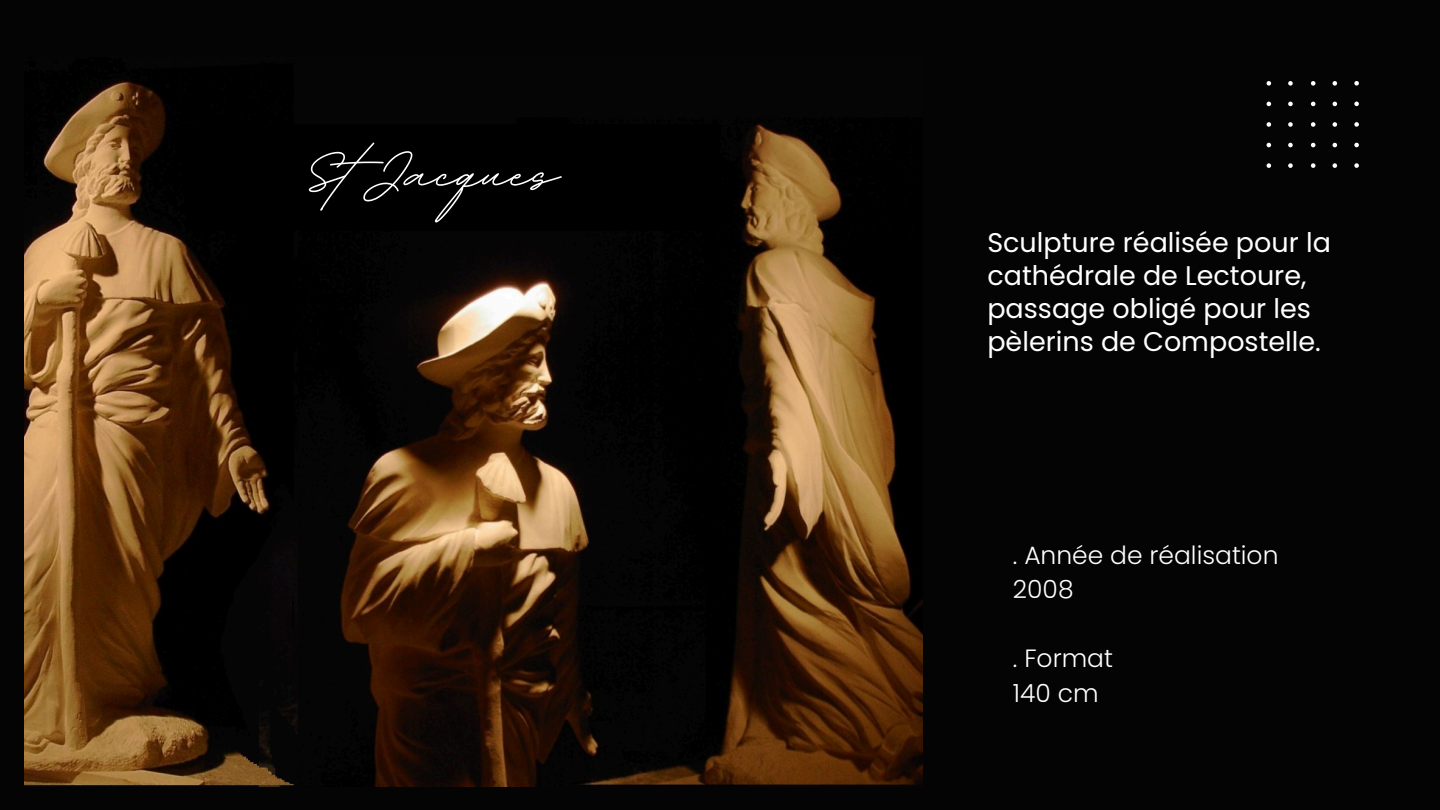
<style>
.page{position:relative;width:1440px;height:810px;background:#040404}
.page>*{position:absolute;margin:0;border:0;box-sizing:border-box;transform-origin:0 0}
.t1{font:700 100px "BD Script";color:#fff}
.t2{font:27px/33px "Poppins";color:#fff}
.t3{font:300 25px "Poppins";color:#fff}
</style>
<div class="page">
<img style="left:25px;top:80px;width:897px;height:707px">
<svg style="left:1267px;top:81px;width:4px;height:5px"></svg>
<svg style="left:1267px;top:102px;width:4px;height:4px"></svg>
<svg style="left:1267px;top:122px;width:4px;height:5px"></svg>
<svg style="left:1267px;top:143px;width:4px;height:4px"></svg>
<svg style="left:1267px;top:163px;width:4px;height:4px"></svg>
<svg style="left:1288px;top:81px;width:5px;height:5px"></svg>
<svg style="left:1288px;top:102px;width:5px;height:4px"></svg>
<svg style="left:1288px;top:122px;width:5px;height:5px"></svg>
<svg style="left:1288px;top:143px;width:5px;height:4px"></svg>
<svg style="left:1288px;top:163px;width:5px;height:4px"></svg>
<svg style="left:1311px;top:81px;width:4px;height:5px"></svg>
<svg style="left:1311px;top:102px;width:4px;height:4px"></svg>
<svg style="left:1311px;top:122px;width:4px;height:5px"></svg>
<svg style="left:1311px;top:143px;width:4px;height:4px"></svg>
<svg style="left:1311px;top:163px;width:4px;height:4px"></svg>
<svg style="left:1333px;top:81px;width:4px;height:5px"></svg>
<svg style="left:1333px;top:102px;width:4px;height:4px"></svg>
<svg style="left:1333px;top:122px;width:4px;height:5px"></svg>
<svg style="left:1333px;top:143px;width:4px;height:4px"></svg>
<svg style="left:1333px;top:163px;width:4px;height:4px"></svg>
<svg style="left:1354px;top:81px;width:5px;height:5px"></svg>
<svg style="left:1354px;top:102px;width:5px;height:4px"></svg>
<svg style="left:1354px;top:122px;width:5px;height:5px"></svg>
<svg style="left:1354px;top:143px;width:5px;height:4px"></svg>
<svg style="left:1354px;top:163px;width:5px;height:4px"></svg>
<div style="left:187px;top:124px;width:533px;height:107px;background:#000"></div>
<p class="t1" style="left:306px;top:107px;width:254px">St Jacques</p>
<h1 class="t2" style="left:987px;top:226px;width:345px">Sculpture réalisée pour la cathédrale de Lectoure, passage obligé pour les pèlerins de Compostelle.</h1>
<p class="t3" style="left:1013px;top:538px;width:267px">. Année de réalisation</p>
<p class="t3" style="left:1013px;top:572px;width:62px">2008</p>
<p class="t3" style="left:1013px;top:641px;width:102px">. Format</p>
<p class="t3" style="left:1013px;top:676px;width:87px">140 cm</p>
</div>
